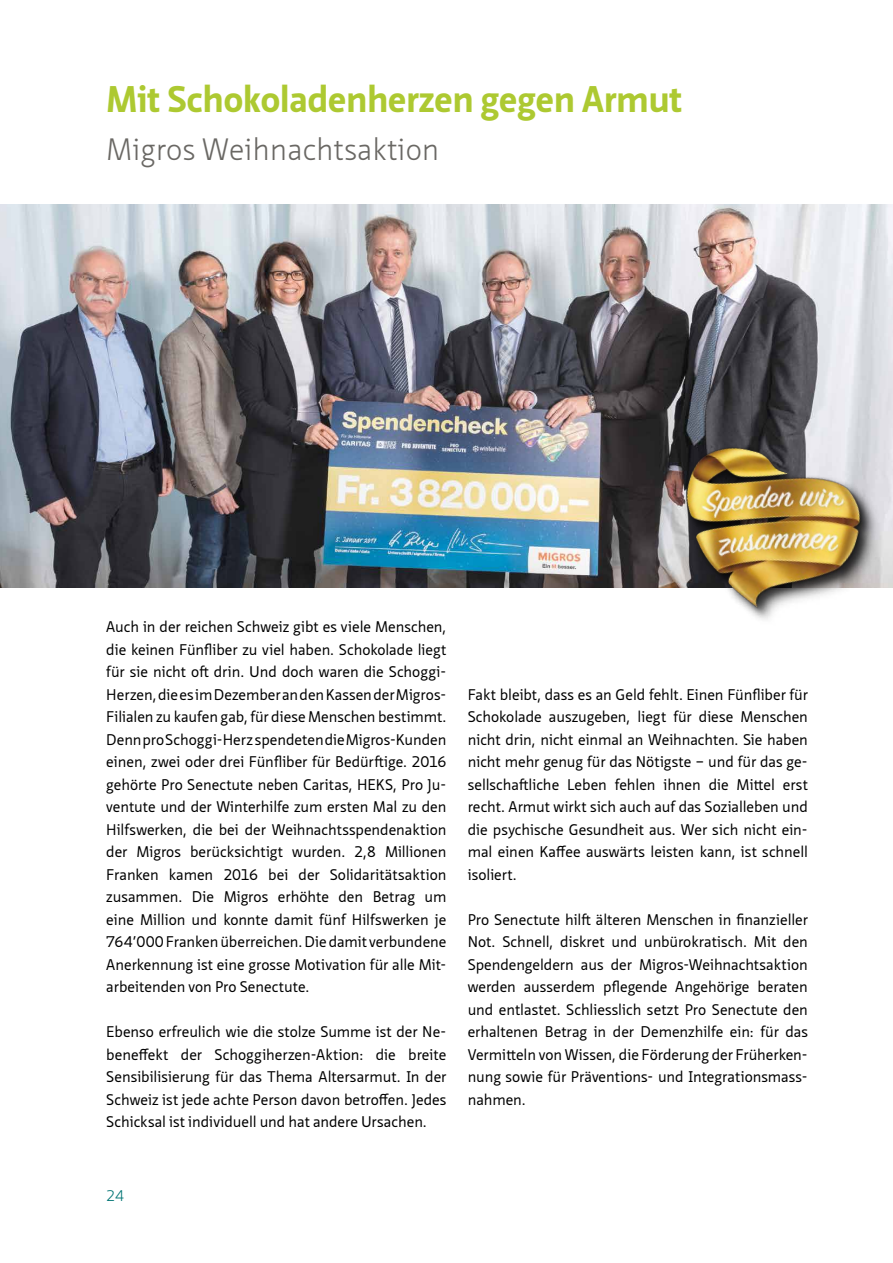
<style>
.page{position:relative;width:893px;height:1263px;background:#fff}
.page>*{position:absolute;margin:0;border:0;box-sizing:border-box;transform-origin:0 0}
.t1{font:700 36px "Neue Sans Pro";color:#adc931}
.t2{font:300 30px "Neue Sans Pro";color:#6a6864}
.t3{font:15px/22.5px "Neue Sans Pro";color:#000;text-align:justify}
.t4{font:300 15px "Neue Sans Pro";color:#007474}
</style>
<div class="page">
<img style="left:0;top:205px;width:893px;height:382px">
<img style="left:632px;top:404px;width:261px;height:216px">
<h1 class="t1" style="left:106px;top:76px;width:577px">Mit Schokoladenherzen gegen Armut</h1>
<h2 class="t2" style="left:106px;top:130px;width:335px">Migros Weihnachtsaktion</h2>
<p class="t3" style="left:106px;top:615px;width:342px">Auch in der reichen Schweiz gibt es viele Menschen, die keinen Fünfliber zu viel haben. Schokolade liegt für sie nicht oft drin. Und doch waren die Schoggi-Herzen, die es im Dezember an den Kassen der Migros-Filialen zu kaufen gab, für diese Menschen bestimmt.<br>Denn pro Schoggi-Herz spendeten die Migros-Kunden einen, zwei oder drei Fünfliber für Bedürftige. 2016 gehörte Pro Senectute neben Caritas, HEKS, Pro Ju&shy;ventute und der Winterhilfe zum ersten Mal zu den Hilfswerken, die bei der Weihnachtsspendenaktion der Migros berücksichtigt wurden. 2,8 Millionen Franken kamen 2016 bei der Solidaritätsaktion zusammen. Die Migros erhöhte den Betrag um eine Million und konnte damit fünf Hilfswerken je 764’000 Franken überreichen. Die damit verbundene Anerkennung ist eine grosse Motivation für alle Mit&shy;arbeitenden von Pro Senectute.</p>
<p class="t3" style="left:106px;top:1020px;width:342px">Ebenso erfreulich wie die stolze Summe ist der Ne&shy;beneffekt der Schoggiherzen-Aktion: die breite Sensibilisierung für das Thema Altersarmut. In der Schweiz ist jede achte Person davon betroffen. Jedes Schicksal ist individuell und hat andere Ursachen.</p>
<p class="t3" style="left:468px;top:683px;width:342px">Fakt bleibt, dass es an Geld fehlt. Einen Fünfliber für Schokolade auszugeben, liegt für diese Menschen nicht drin, nicht einmal an Weihnachten. Sie haben nicht mehr genug für das Nötigste – und für das ge&shy;sellschaftliche Leben fehlen ihnen die Mittel erst recht. Armut wirkt sich auch auf das Sozialleben und die psychische Gesundheit aus. Wer sich nicht ein&shy;mal einen Kaffee auswärts leisten kann, ist schnell isoliert.</p>
<p class="t3" style="left:468px;top:908px;width:342px">Pro Senectute hilft älteren Menschen in finanzieller Not. Schnell, diskret und unbürokratisch. Mit den Spendengeldern aus der Migros-Weihnachtsaktion werden ausserdem pflegende Angehörige beraten und entlastet. Schliesslich setzt Pro Senectute den erhaltenen Betrag in der Demenzhilfe ein: für das Vermitteln von Wissen, die Förderung der Früherken&shy;nung sowie für Präventions- und Integrationsmass&shy;nahmen.</p>
<p class="t4" style="left:106px;top:1186px;width:19px">24</p>
</div>
